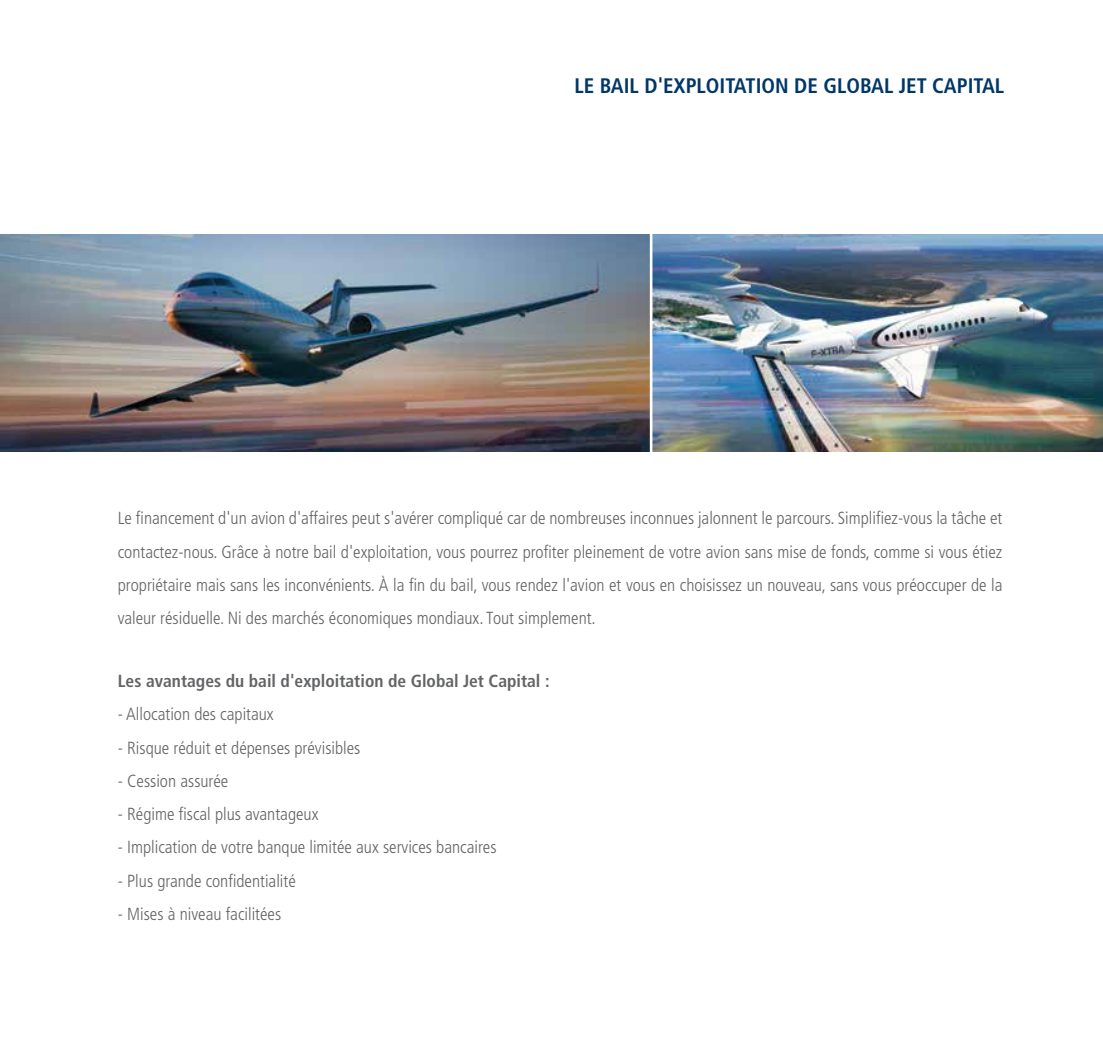
<style>
.page{position:relative;width:1103px;height:1040px;background:#fff}
.page>*{position:absolute;margin:0;border:0;box-sizing:border-box;transform-origin:0 0}
.t1{font:700 condensed 21px "Frutiger";color:#003768}
.t2{font:300 condensed 17.5px/33.2px "Frutiger";color:#636466;text-align:justify}
.t3{font:700 condensed 17.5px "Frutiger";color:#636466}
</style>
<div class="page">
<img style="left:0;top:235px;width:650px;height:216px">
<img style="left:652px;top:235px;width:450px;height:216px">
<p class="t1" style="left:574px;top:73px;width:431px">LE BAIL D'EXPLOITATION DE GLOBAL JET CAPITAL</p>
<p class="t2" style="left:118px;top:502px;width:886px">Le financement d'un avion d'affaires peut s'avérer compliqué car de nombreuses inconnues jalonnent le parcours. Simplifiez-vous la tâche et contactez-nous. Grâce à notre bail d'exploitation, vous pourrez profiter pleinement de votre avion sans mise de fonds, comme si vous étiez propriétaire mais sans les inconvénients. À la fin du bail, vous rendez l'avion et vous en choisissez un nouveau, sans vous préoccuper de la valeur résiduelle. Ni des marchés économiques mondiaux. Tout simplement.</p>
<p class="t3" style="left:118px;top:670px;width:433px">Les avantages du bail d'exploitation de Global Jet Capital :</p>
<p class="t2" style="left:118px;top:697px;width:157px">- Allocation des capitaux</p>
<p class="t2" style="left:118px;top:731px;width:244px">- Risque réduit et dépenses prévisibles</p>
<p class="t2" style="left:118px;top:764px;width:112px">- Cession assurée</p>
<p class="t2" style="left:118px;top:797px;width:202px">- Régime fiscal plus avantageux</p>
<p class="t2" style="left:118px;top:830px;width:380px">- Implication de votre banque limitée aux services bancaires</p>
<p class="t2" style="left:118px;top:864px;width:179px">- Plus grande confidentialité</p>
<p class="t2" style="left:118px;top:897px;width:165px">- Mises à niveau facilitées</p>
</div>
